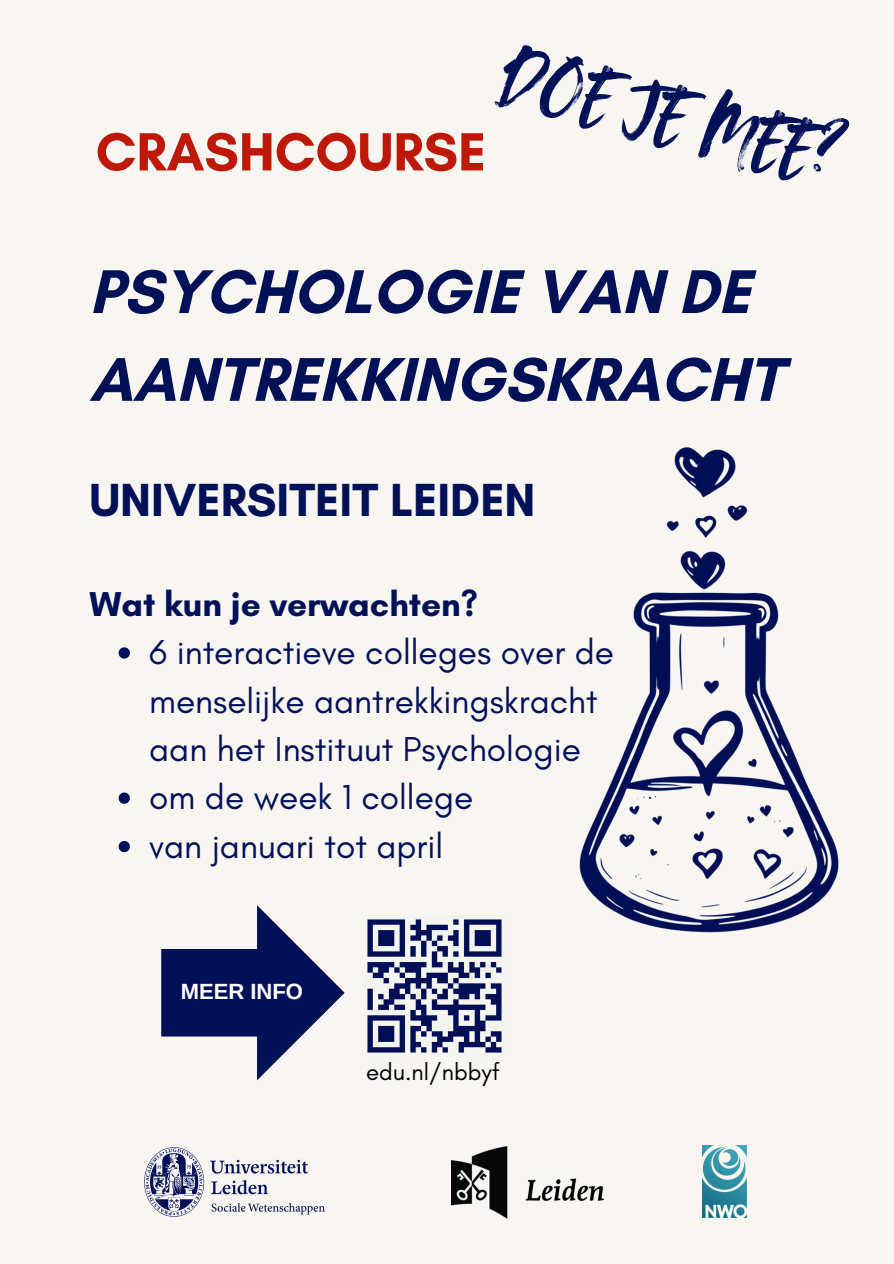
<style>
.page{position:relative;width:894px;height:1264px;background:#fff}
.page>*{position:absolute;margin:0;border:0;box-sizing:border-box;transform-origin:0 0}
.t1{font:78.75px "Avallon";color:#001158}
.t2{font:700 62.85px/87.8px "Glacial Indifference";color:#001158}
.t3{font:700 54.75px "Glacial Indifference";color:#be1908}
.t4{font:700 47.25px "Glacial Indifference";color:#001158}
.t5{font:35.25px/48.3px "Glacial Indifference";color:#001158}
.t6{font:700 35.25px "Glacial Indifference";color:#001158}
.t7{font:24px "Glacial Indifference";color:#000}
.t8{font:700 22.05px "Arimo";color:#fff}
</style>
<div class="page">
<div style="left:0;top:0;width:893px;height:1263px;background:#f9f6f2"></div>
<svg style="left:119px;top:647px;width:11px;height:11px"></svg>
<svg style="left:119px;top:792px;width:11px;height:11px"></svg>
<svg style="left:119px;top:841px;width:11px;height:11px"></svg>
<img style="left:579px;top:447px;width:260px;height:486px">
<img style="left:144px;top:1147px;width:181px;height:70px">
<img style="left:451px;top:1146px;width:152px;height:72px">
<img style="left:702px;top:1145px;width:44px;height:72px">
<img style="left:367px;top:919px;width:135px;height:134px">
<svg style="left:161px;top:905px;width:183px;height:175px"></svg>
<p class="t3" style="left:96px;top:118px;width:392px">CRASHCOURSE</p>
<p class="t1" style="left:516px;top:23px;width:346px;rotate:15deg">DOE JE ME ?</p>
<p class="t2" style="left:89px;top:247px;width:694px">PSYCHOLOGIE VAN DE<br>AANTREKKINGSKRACHT</p>
<h1 class="t4" style="left:89px;top:471px;width:447px">UNIVERSITEIT LEIDEN</h1>
<h3 class="t6" style="left:89px;top:582px;width:390px">Wat kun je verwachten?</h3>
<h2 class="t5" style="left:149px;top:627px;width:466px">6 interactieve colleges over de menselijke aantrekkingskracht aan het Instituut Psychologie</h2>
<p class="t5" style="left:149px;top:773px;width:325px">om de week 1 college</p>
<h4 class="t5" style="left:149px;top:821px;width:295px">van januari tot april</h4>
<h5 class="t8" style="left:181px;top:978px;width:124px">MEER INFO</h5>
<p class="t7" style="left:366px;top:1057px;width:135px">edu.nl/nbbyf</p>
</div>
